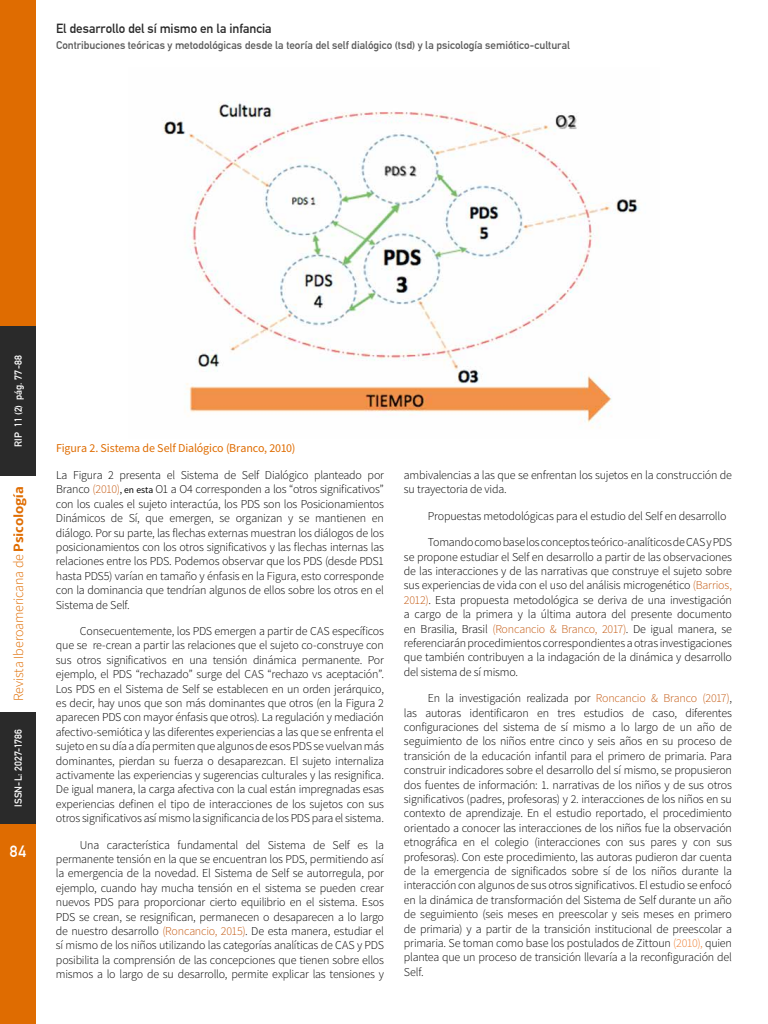
<style>
.page{position:relative;width:768px;height:1024px;background:#fff}
.page>*{position:absolute;margin:0;border:0;box-sizing:border-box;transform-origin:0 0}
.t1{font:700 16px "DIN Alternate";color:#fff}
.t2{font:300 14px "Source Sans Pro";letter-spacing:-.01em;color:#df6c01}
.t3{font:700 13px "DIN Alternate";letter-spacing:-.005em;color:#2a2a2a}
.t4{font:300 12px/14.4px "Source Sans Pro";letter-spacing:-.015em;color:#000;text-align:justify}
.t5{font:12px "Source Sans Pro";letter-spacing:-.015em;color:#df6c01}
.t6{font:700 11.1px "DIN Alternate";color:#5a5a5a}
.t7{font:700 10px "DIN Alternate";letter-spacing:.015em;color:#fff}
.s1{font-family:"Amble";font-weight:700}
.s2{color:#c45911}
.s3{font-weight:400;font-size:9.6px}
.s4{color:#ed7d31}
</style>
<div class="page">
<img style="left:162px;top:101px;width:478px;height:327px">
<div style="left:0;top:712px;width:36px;height:312px;background:#df6c01"></div>
<div style="left:0;top:0;width:36px;height:476px;background:#df6c01"></div>
<div style="left:0;top:326px;width:36px;height:150px;background:#2a2a2a"></div>
<div style="left:0;top:712px;width:36px;height:112px;background:#2a2a2a"></div>
<p class="t3" style="left:56px;top:19px;width:217px">El desarrollo del sí mismo en la infancia</p>
<p class="t6" style="left:56px;top:36px;width:515px">Contribuciones teóricas y metodológicas desde la teoría del self dialógico (tsd) y la psicología semiótico-cultural</p>
<p class="t7" style="left:11px;top:447px;width:94px;rotate:-90deg">RIP 11 (2) pág. 77-88</p>
<p class="t2" style="left:10px;top:701px;width:216px;rotate:-90deg">Revista Iberoamericana de <span class="s1">Psicología</span></p>
<p class="t7" style="left:11px;top:807px;width:79px;rotate:-90deg">ISSN-L: 2027-1786</p>
<h1 class="t1" style="left:10px;top:839px;width:18px">84</h1>
<p class="t5" style="left:56px;top:441px;width:241px">Figura 2. Sistema de Self Dialógico (Branco, 2010)</p>
<p class="t4" style="left:56px;top:468px;width:330px">La Figura 2 presenta el Sistema de Self Dialógico planteado por Branco <span class="s2">(2010)</span><span class="s3">, en esta</span> O1 a O4 corresponden a los “otros significativos” con los cuales el sujeto interactúa, los PDS son los Posicionamientos Dinámicos de Sí, que emergen, se organizan y se mantienen en diálogo. Por su parte, las flechas externas muestran los diálogos de los posicionamientos con los otros significativos y las flechas internas las relaciones entre los PDS. Podemos observar que los PDS (desde PDS1 hasta PDS5) varían en tamaño y énfasis en la Figura, esto corresponde con la dominancia que tendrían algunos de ellos sobre los otros en el Sistema de Self.</p>
<p class="t4" style="left:56px;top:624px;width:330px;text-indent:24px">Consecuentemente, los PDS emergen a partir de CAS específicos que se re-crean a partir las relaciones que el sujeto co-construye con sus otros significativos en una tensión dinámica permanente. Por ejemplo, el PDS “rechazado” surge del CAS “rechazo vs aceptación”.<br>Los PDS en el Sistema de Self se establecen en un orden jerárquico, es decir, hay unos que son más dominantes que otros (en la Figura 2 aparecen PDS con mayor énfasis que otros). La regulación y mediación afectivo-semiótica y las diferentes experiencias a las que se enfrenta el sujeto en su día a día permiten que algunos de esos PDS se vuelvan más dominantes, pierdan su fuerza o desaparezcan. El sujeto internaliza activamente las experiencias y sugerencias culturales y las resignifica.<br>De igual manera, la carga afectiva con la cual están impregnadas esas experiencias definen el tipo de interacciones de los sujetos con sus otros significativos así mismo la significancia de los PDS para el sistema.</p>
<p class="t4" style="left:56px;top:837px;width:330px;text-indent:24px">Una característica fundamental del Sistema de Self es la permanente tensión en la que se encuentran los PDS, permitiendo así la emergencia de la novedad. El Sistema de Self se autorregula, por ejemplo, cuando hay mucha tensión en el sistema se pueden crear nuevos PDS para proporcionar cierto equilibrio en el sistema. Esos PDS se crean, se resignifican, permanecen o desaparecen a lo largo de nuestro desarrollo <span class="s2">(Roncancio, 2015)</span>. De esta manera, estudiar el sí mismo de los niños utilizando las categorías analíticas de CAS y PDS posibilita la comprensión de las concepciones que tienen sobre ellos mismos a lo largo de su desarrollo, permite explicar las tensiones y</p>
<p class="t4" style="left:404px;top:468px;width:329px">ambivalencias a las que se enfrentan los sujetos en la construcción de su trayectoria de vida.</p>
<p class="t4" style="left:428px;top:503px;width:306px;line-height:26.4px">Propuestas metodológicas para el estudio del Self en desarrollo<br>Tomando como base los conceptos teórico-analíticos de CAS y PDS</p>
<p class="t4" style="left:404px;top:549px;width:330px">se propone estudiar el Self en desarrollo a partir de las observaciones de las interacciones y de las narrativas que construye el sujeto sobre sus experiencias de vida con el uso del análisis microgenético <span class="s2">(Barrios, 2012)</span>. Esta propuesta metodológica se deriva de una investigación a cargo de la primera y la última autora del presente documento en Brasilia, Brasil <span class="s2">(Roncancio &amp; Branco, 2017)</span>. De igual manera, se referenciarán procedimientos correspondientes a otras investigaciones que también contribuyen a la indagación de la dinámica y desarrollo del sistema de sí mismo.</p>
<p class="t4" style="left:404px;top:691px;width:330px;text-indent:24px">En la investigación realizada por <span class="s2">Roncancio &amp; Branco (2017)</span>, las autoras identificaron en tres estudios de caso, diferentes configuraciones del sistema de sí mismo a lo largo de un año de seguimiento de los niños entre cinco y seis años en su proceso de transición de la educación infantil para el primero de primaria. Para construir indicadores sobre el desarrollo del sí mismo, se propusieron dos fuentes de información: 1. narrativas de los niños y de sus otros significativos (padres, profesoras) y 2. interacciones de los niños en su contexto de aprendizaje. En el estudio reportado, el procedimiento orientado a conocer las interacciones de los niños fue la observación etnográfica en el colegio (interacciones con sus pares y con sus profesoras). Con este procedimiento, las autoras pudieron dar cuenta de la emergencia de significados sobre sí de los niños durante la interacción con algunos de sus otros significativos. El estudio se enfocó en la dinámica de transformación del Sistema de Self durante un año de seguimiento (seis meses en preescolar y seis meses en primero de primaria) y a partir de la transición institucional de preescolar a primaria. Se toman como base los postulados de Zittoun <span class="s4">(2010),</span> quien plantea que un proceso de transición llevaría a la reconfiguración del Self.</p>
</div>
